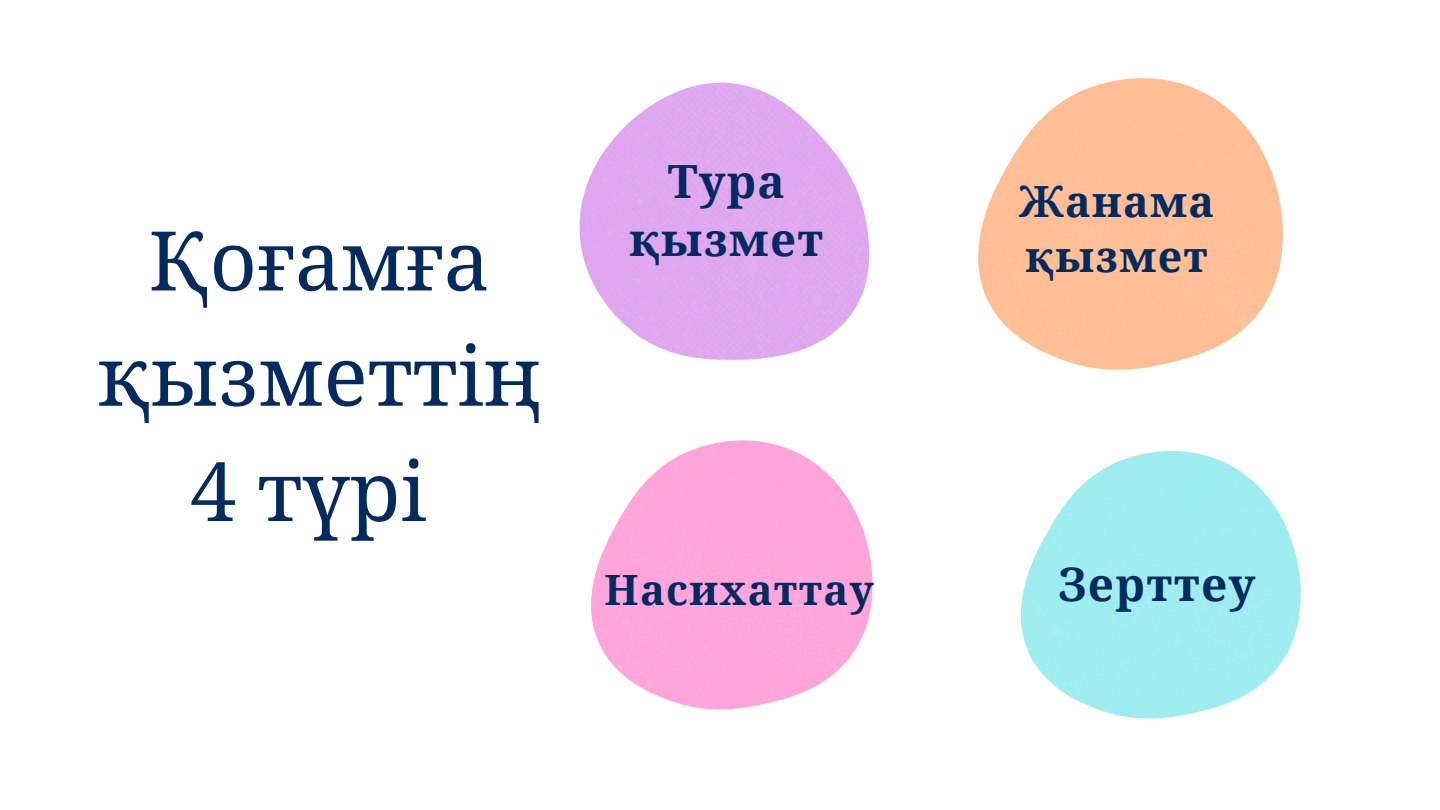
<style>
.page{position:relative;width:1440px;height:810px;background:#fff}
.page>*{position:absolute;margin:0;border:0;box-sizing:border-box;transform-origin:0 0}
.t1{font:82.3px/115.3px "Noto Serif";color:#042b60;text-align:center}
.t2{font:700 46px "Noto Serif";letter-spacing:.03em;color:#042b60}
.t3{font:700 45.7px/58.5px "Noto Serif";letter-spacing:.03em;color:#042b60;text-align:center}
.t4{font:700 43px "Noto Serif";letter-spacing:.03em;color:#042b60}
.t5{font:700 41.7px "Noto Serif";letter-spacing:.03em;color:#042b60}
</style>
<div class="page">
<svg style="left:1020px;top:451px;width:281px;height:268px;fill:#9eedf0"></svg>
<svg style="left:978px;top:78px;width:305px;height:292px;fill:#ffbd95"></svg>
<svg style="left:580px;top:82px;width:289px;height:278px;fill:#dfa7f0"></svg>
<svg style="left:591px;top:440px;width:282px;height:270px;fill:#ffa3db"></svg>
<p class="t1" style="left:149px;top:201px;width:343px">Қоғамға</p>
<p class="t1" style="left:98px;top:316px;width:444px">қызметтің<br>4 түрі</p>
<p class="t3" style="left:629px;top:151px;width:195px">Тура қызмет</p>
<p class="t5" style="left:605px;top:560px;width:271px">Насихаттау</p>
<p class="t4" style="left:1019px;top:171px;width:197px">Жанама</p>
<p class="t4" style="left:1026px;top:226px;width:184px">қызмет</p>
<p class="t2" style="left:1058px;top:552px;width:199px">Зерттеу</p>
</div>
